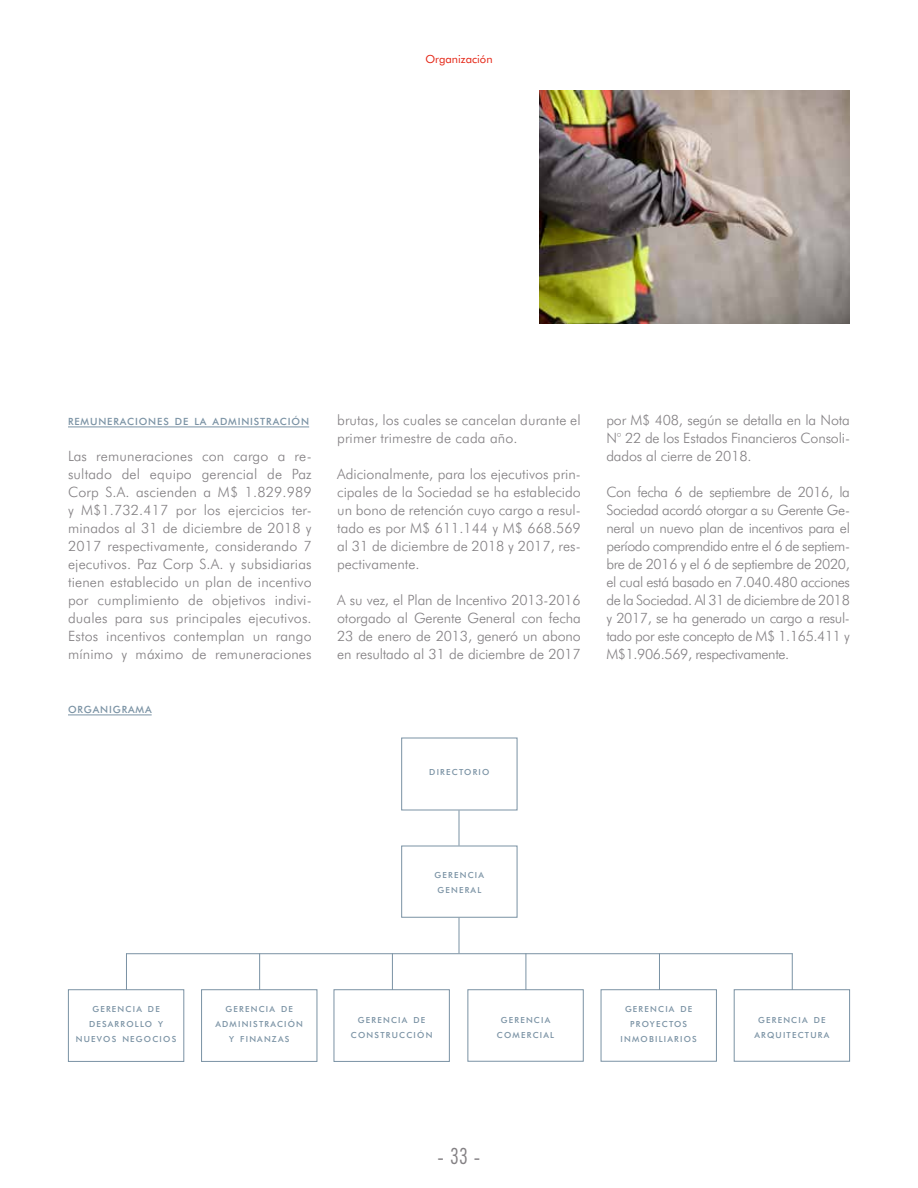
<style>
.page{position:relative;width:918px;height:1188px;background:#fff}
.page>*{position:absolute;margin:0;border:0;box-sizing:border-box;transform-origin:0 0}
.t1{font:300 22.5px "Futura BT";color:#838083}
.t2{font:300 14.25px/18px "Futura BT";color:#838083;text-align:justify}
.t3{font:11.25px "Futura BT";color:#e42313}
.t4{font:500 10.05px "Futura BT";letter-spacing:.085em;color:#7a92a4}
.t5{font:500 8.4px/15px "Futura BT";letter-spacing:.145em;color:#7a92a4;text-align:center}
.s1{font-stretch:condensed}
</style>
<div class="page">
<hr style="left:68px;top:426px;width:241px;height:1px;background:#7a92a4">
<hr style="left:68px;top:714px;width:84px;height:1px;background:#7a92a4">
<div style="left:68px;top:989px;width:116px;height:73px;border:1px solid #7a92a4"></div>
<div style="left:201px;top:989px;width:116px;height:73px;border:1px solid #7a92a4"></div>
<div style="left:334px;top:989px;width:116px;height:73px;border:1px solid #7a92a4"></div>
<div style="left:468px;top:989px;width:116px;height:73px;border:1px solid #7a92a4"></div>
<div style="left:601px;top:989px;width:116px;height:73px;border:1px solid #7a92a4"></div>
<div style="left:734px;top:989px;width:116px;height:73px;border:1px solid #7a92a4"></div>
<div style="left:401px;top:846px;width:116px;height:72px;border:1px solid #7a92a4"></div>
<hr style="left:126px;top:953px;width:667px;height:1px;background:#7a92a4">
<hr style="left:459px;top:810px;width:1px;height:36px;background:#7a92a4">
<hr style="left:459px;top:918px;width:1px;height:35px;background:#7a92a4">
<hr style="left:126px;top:953px;width:1px;height:37px;background:#7a92a4">
<hr style="left:259px;top:953px;width:1px;height:37px;background:#7a92a4">
<hr style="left:392px;top:953px;width:1px;height:37px;background:#7a92a4">
<hr style="left:526px;top:953px;width:1px;height:37px;background:#7a92a4">
<hr style="left:659px;top:953px;width:1px;height:37px;background:#7a92a4">
<hr style="left:792px;top:953px;width:1px;height:37px;background:#7a92a4">
<img style="left:539px;top:90px;width:311px;height:234px">
<p class="t3" style="left:425px;top:52px;width:69px">Organización</p>
<p class="t4" style="left:68px;top:416px;width:243px">REMUNERACIONES DE LA ADMINISTRACIÓN</p>
<p class="t2" style="left:68px;top:447px;width:245px">Las remuneraciones con cargo a re&shy;sultado del equipo gerencial de Paz Corp S.A. ascienden a M$ 1.829.989 y M$1.732.417 por los ejercicios ter&shy;minados al 31 de diciembre de 2018 y 2017 respectivamente, considerando 7 ejecutivos. Paz Corp S.A. y subsidiarias tienen establecido un plan de incentivo por cumplimiento de objetivos indivi&shy;duales para sus principales ejecutivos.<br>Estos incentivos contemplan un rango mínimo y máximo de remuneraciones</p>
<p class="t4" style="left:68px;top:704px;width:85px">ORGANIGRAMA</p>
<p class="t2" style="left:337px;top:411px;width:245px">brutas, los cuales se cancelan durante el primer trimestre de cada año.</p>
<p class="t2" style="left:337px;top:465px;width:245px">Adicionalmente, para los ejecutivos prin&shy;cipales de la Sociedad se ha establecido un bono de retención cuyo cargo a resul&shy;tado es por M$ 611.144 y M$ 668.569 al 31 de diciembre de 2018 y 2017, res&shy;pectivamente.</p>
<p class="t2" style="left:337px;top:591px;width:245px">A su vez, el Plan de Incentivo 2013-2016 otorgado al Gerente General con fecha 23 de enero de 2013, generó un abono en resultado al 31 de diciembre de 2017</p>
<p class="t5" style="left:429px;top:764px;width:62px">DIRECTORIO</p>
<p class="t2" style="left:606px;top:411px;width:245px">por M$ 408, según se detalla en la Nota N° 22 de los Estados Financieros Consoli&shy;dados al cierre de 2018.</p>
<p class="t2" style="left:606px;top:483px;width:245px">Con fecha 6 de septiembre de 2016, la Sociedad acordó otorgar a su Gerente Ge&shy;neral un nuevo plan de incentivos para el período comprendido entre el 6 de septiem&shy;bre de 2016 y el 6 de septiembre de 2020, el cual está basado en 7.040.480 acciones de la Sociedad. Al 31 de diciembre de 2018 y 2017, se ha generado un cargo a resul&shy;tado por este concepto de M$ 1.165.411 y M$1.906.569, respectivamente.</p>
<p class="t5" style="left:435px;top:867px;width:51px">GERENCIA<br>GENERAL</p>
<p class="t5" style="left:76px;top:1002px;width:102px">GERENCIA DE<br>DESARROLLO Y<br>NUEVOS NEGOCIOS</p>
<p class="t5" style="left:215px;top:1002px;width:89px">GERENCIA DE<br>ADMINISTRACIÓN<br>Y FINANZAS</p>
<p class="t5" style="left:351px;top:1012px;width:83px">GERENCIA DE<br>CONSTRUCCIÓN</p>
<p class="t5" style="left:497px;top:1012px;width:59px">GERENCIA<br>COMERCIAL</p>
<p class="t5" style="left:621px;top:1002px;width:78px">GERENCIA DE<br>PROYECTOS<br>INMOBILIARIOS</p>
<p class="t5" style="left:754px;top:1012px;width:76px">GERENCIA DE<br>ARQUITECTURA</p>
<h1 class="t1" style="left:437px;top:1142px;width:46px">-<span class="s1">33</span>-</h1>
</div>
